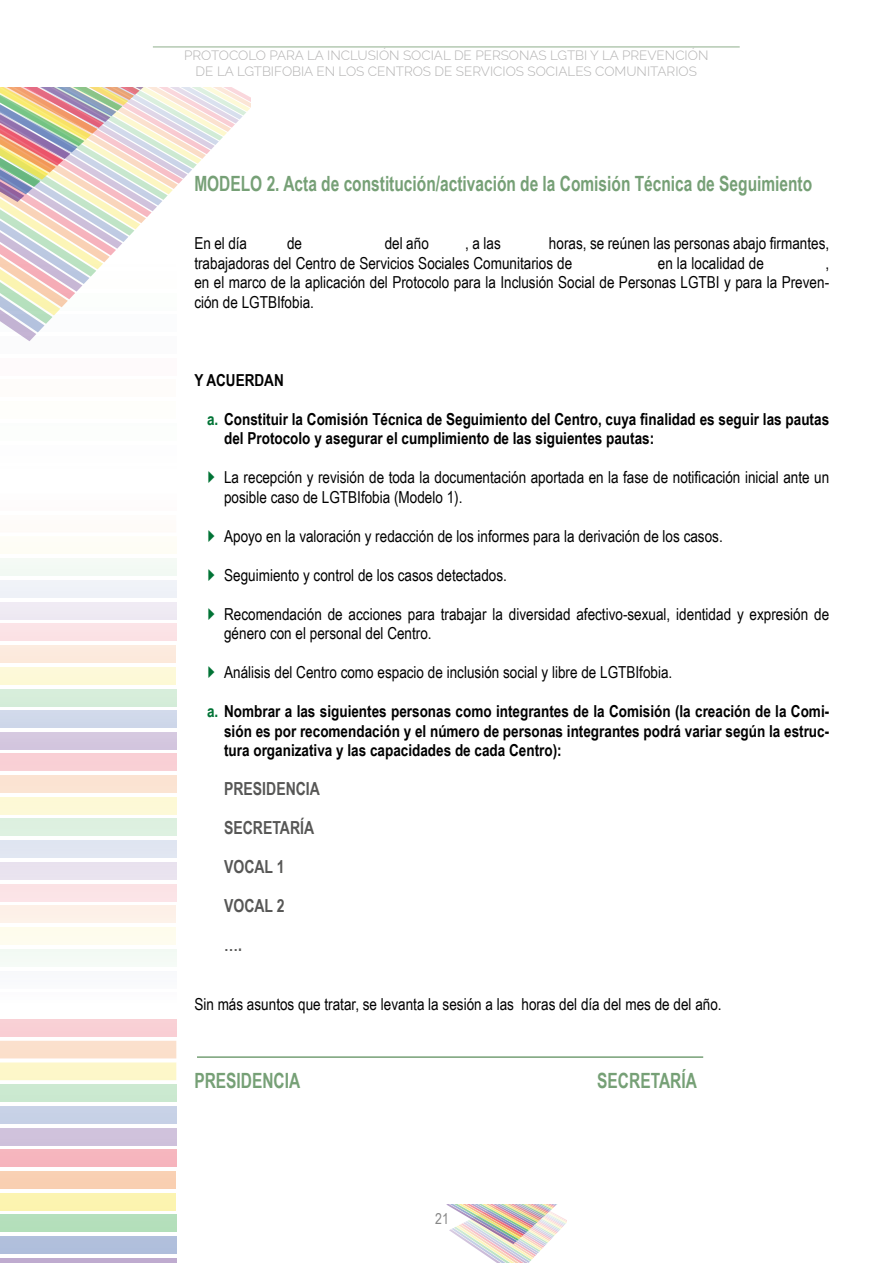
<style>
.page{position:relative;width:893px;height:1263px;background:#fff}
.page>*{position:absolute;margin:0;border:0;box-sizing:border-box;transform-origin:0 0}
.t1{font:700 21px "Arial Narrow";color:#76a076;scale:.9 1}
.t2{font:700 18px/39px "Arial Narrow";color:#575756;scale:.95 1}
.t3{font:16.5px/19.5px "Arial Narrow";color:#000}
.t4{font:700 16.5px/19.5px "Arial Narrow";color:#000}
.t5{font:15px "Arial Narrow";color:#878787}
.t6{font:300 13.5px/16.2px "Raleway";color:#b3b2b2;text-align:center}
.s1{color:#007335}
</style>
<div class="page">
<div style="left:0;top:1019px;width:176px;height:18px;background:#f9cfd5"></div>
<div style="left:0;top:1041px;width:176px;height:17px;background:#fbe0cc"></div>
<div style="left:0;top:1062px;width:176px;height:18px;background:#fdf7c9"></div>
<div style="left:0;top:1084px;width:176px;height:18px;background:#cbe9d0"></div>
<div style="left:0;top:1106px;width:176px;height:18px;background:#c7d1e6"></div>
<div style="left:0;top:1128px;width:176px;height:17px;background:#d0c2dc"></div>
<div style="left:0;top:1149px;width:176px;height:18px;background:#f6b5be"></div>
<div style="left:0;top:1171px;width:176px;height:18px;background:#f9cfb2"></div>
<div style="left:0;top:1193px;width:176px;height:17px;background:#fcf4b0"></div>
<div style="left:0;top:1214px;width:176px;height:18px;background:#b4dfbb"></div>
<div style="left:0;top:1236px;width:176px;height:18px;background:#b0bfdc"></div>
<div style="left:0;top:1258px;width:176px;height:5px;background:#bfabcf"></div>
<div style="left:0;top:753px;width:176px;height:18px;background:#f9cfd5"></div>
<div style="left:0;top:775px;width:176px;height:18px;background:#fbe3d2"></div>
<div style="left:0;top:797px;width:176px;height:17px;background:#fdf9d6"></div>
<div style="left:0;top:818px;width:176px;height:18px;background:#ddf0e0"></div>
<div style="left:0;top:840px;width:176px;height:18px;background:#e0e5f1"></div>
<div style="left:0;top:862px;width:176px;height:18px;background:#e9e3ef"></div>
<div style="left:0;top:884px;width:176px;height:17px;background:#fbe4e7"></div>
<div style="left:0;top:905px;width:176px;height:18px;background:#fdf0e8"></div>
<div style="left:0;top:927px;width:176px;height:18px;background:#fefced"></div>
<div style="left:0;top:949px;width:176px;height:18px;background:#f4faf5"></div>
<div style="left:0;top:971px;width:176px;height:17px;background:#f8f9fc"></div>
<div style="left:0;top:515px;width:176px;height:17px;background:#fefbf9"></div>
<div style="left:0;top:536px;width:176px;height:18px;background:#fefdf6"></div>
<div style="left:0;top:558px;width:176px;height:18px;background:#f3faf4"></div>
<div style="left:0;top:580px;width:176px;height:18px;background:#eff2f8"></div>
<div style="left:0;top:602px;width:176px;height:17px;background:#efebf3"></div>
<div style="left:0;top:623px;width:176px;height:18px;background:#fbe2e5"></div>
<div style="left:0;top:645px;width:176px;height:18px;background:#fceadd"></div>
<div style="left:0;top:667px;width:176px;height:18px;background:#fdf9d8"></div>
<div style="left:0;top:689px;width:176px;height:17px;background:#d6edda"></div>
<div style="left:0;top:710px;width:176px;height:18px;background:#cfd8ea"></div>
<div style="left:0;top:732px;width:176px;height:18px;background:#d4c7df"></div>
<div style="left:0;top:336px;width:176px;height:18px;background:#fbfbfc"></div>
<div style="left:0;top:358px;width:176px;height:18px;background:#fefafb"></div>
<div style="left:0;top:380px;width:176px;height:17px;background:#fefcfa"></div>
<div style="left:0;top:401px;width:176px;height:18px;background:#fefefb"></div>
<svg style="left:0;top:87px;width:251px;height:254px"></svg>
<hr style="left:197px;top:1056px;width:506px;height:2px;background:#76a076">
<img style="left:446px;top:1204px;width:121px;height:59px">
<hr style="left:153px;top:46px;width:587px;height:1px;background:#8faf8b">
<p class="t6" style="left:184px;top:46px;width:526px">PROTOCOLO PARA LA INCLUSIÓN SOCIAL DE PERSONAS LGTBI Y LA PREVENCIÓN<br>DE LA LGTBIFOBIA EN LOS CENTROS DE SERVICIOS SOCIALES COMUNITARIOS</p>
<p class="t1" style="left:194px;top:167px;width:688px">MODELO 2. Acta de constitución/activación de la Comisión Técnica de Seguimiento</p>
<p class="t3" style="left:194px;top:233px;width:636px;text-indent:355px">horas, se reúnen las personas abajo firmantes, trabajadoras del Centro de Servicios Sociales Comunitarios de</p>
<p class="t3" style="left:194px;top:233px;width:54px">En el día</p>
<p class="t3" style="left:287px;top:233px;width:17px">de</p>
<p class="t3" style="left:385px;top:233px;width:46px">del año</p>
<p class="t3" style="left:465px;top:233px;width:37px">, a las</p>
<p class="t3" style="left:658px;top:252px;width:108px">en la localidad de</p>
<p class="t3" style="left:194px;top:252px;width:636px;text-align:justify;text-indent:631px">, en el marco de la aplicación del Protocolo para la Inclusión Social de Personas LGTBI y para la Preven&shy;ción de LGTBIfobia.</p>
<p class="t4" style="left:194px;top:369px;width:91px">Y ACUERDAN</p>
<p class="t4" style="left:224px;top:408px;width:607px;text-indent:-17px"><span class="s1">a.</span> Constituir la Comisión Técnica de Seguimiento del Centro, cuya finalidad es seguir las pautas del Protocolo y asegurar el cumplimiento de las siguientes pautas:</p>
<p class="t3" style="left:224px;top:467px;width:607px">La recepción y revisión de toda la documentación aportada en la fase de notificación inicial ante un posible caso de LGTBIfobia (Modelo 1).</p>
<p class="t3" style="left:224px;top:525px;width:500px">Apoyo en la valoración y redacción de los informes para la derivación de los casos.</p>
<p class="t3" style="left:224px;top:564px;width:284px">Seguimiento y control de los casos detectados.</p>
<p class="t3" style="left:224px;top:603px;width:607px">Recomendación de acciones para trabajar la diversidad afectivo-sexual, identidad y expresión de género con el personal del Centro.</p>
<p class="t3" style="left:224px;top:662px;width:450px">Análisis del Centro como espacio de inclusión social y libre de LGTBIfobia.</p>
<p class="t4" style="left:224px;top:701px;width:607px;text-align:justify;text-indent:-17px"><span class="s1">a.</span> Nombrar a las siguientes personas como integrantes de la Comisión (la creación de la Comi&shy;sión es por recomendación y el número de personas integrantes podrá variar según la estruc&shy;tura organizativa y las capacidades de cada Centro):</p>
<p class="t2" style="left:224px;top:768px;width:102px">PRESIDENCIA<br>SECRETARÍA<br>VOCAL 1<br>VOCAL 2<br>….</p>
<p class="t3" style="left:194px;top:993px;width:529px">Sin más asuntos que tratar, se levanta la sesión a las horas del día del mes de del año.</p>
<p class="t1" style="left:194px;top:1064px;width:119px">PRESIDENCIA</p>
<p class="t1" style="left:597px;top:1064px;width:112px">SECRETARÍA</p>
<p class="t5" style="left:435px;top:1208px;width:15px">21</p>
</div>
